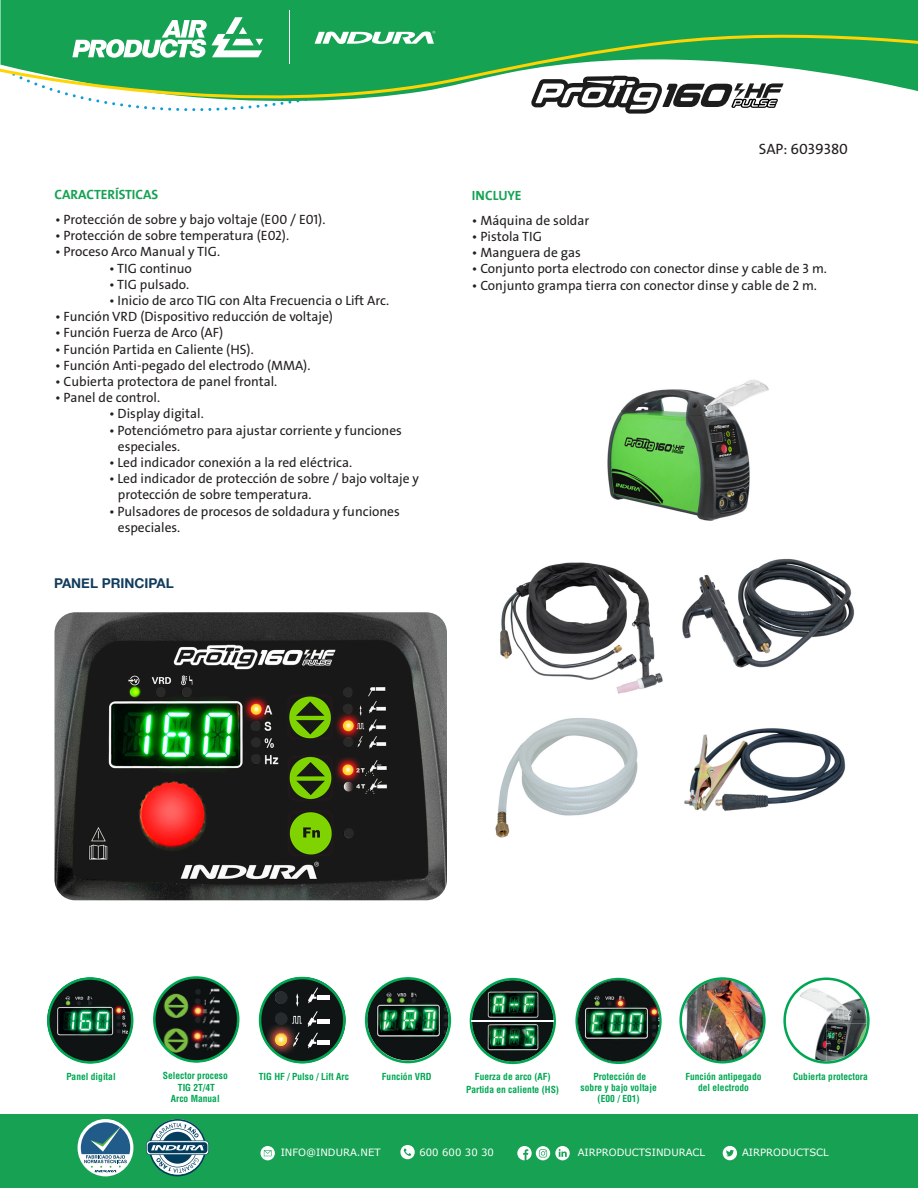
<style>
.page{position:relative;width:918px;height:1188px;background:#fff}
.page>*{position:absolute;margin:0;border:0;box-sizing:border-box;transform-origin:0 0}
.t1{font:15px "The Sans LF";color:#231f20}
.t2{font:13.5px/16.2px "The Sans LF";color:#231f20}
.t3{font:700 13.5px "The Sans B7";letter-spacing:-.005em;color:#15a253}
.t4{font:700 13.5px "Helvetica Neue";color:#123c5d}
.t5{font:10.05px "Verdana";color:#fff}
.t6{font:700 condensed 9.45px/11.4px "Helvetica";color:#00a753;text-align:center}
</style>
<div class="page">
<div style="left:0;top:0;width:918px;height:31px;background:#15a253"></div>
<svg style="left:0;top:31px;width:918px;height:61px"></svg>
<hr style="left:289px;top:10px;width:1px;height:53px;background:#fff">
<div style="left:0;top:1114px;width:918px;height:74px;background:#17a253"></div>
<svg style="left:261px;top:1146px;width:14px;height:14px"></svg>
<svg style="left:78px;top:1119px;width:55px;height:57px"></svg>
<svg style="left:81px;top:1122px;width:49px;height:50px;background:#6d9aaa"></svg>
<svg style="left:146px;top:1119px;width:63px;height:57px"></svg>
<svg style="left:723px;top:1146px;width:14px;height:14px"></svg>
<svg style="left:517px;top:1146px;width:53px;height:14px"></svg>
<svg style="left:400px;top:1145px;width:15px;height:15px"></svg>
<img style="left:55px;top:612px;width:392px;height:288px">
<svg style="left:365px;top:977px;width:86px;height:86px"></svg>
<svg style="left:47px;top:977px;width:86px;height:87px"></svg>
<svg style="left:575px;top:978px;width:87px;height:86px"></svg>
<img style="left:578px;top:980px;width:81px;height:82px">
<img style="left:679px;top:977px;width:87px;height:87px">
<svg style="left:783px;top:977px;width:87px;height:87px"></svg>
<svg style="left:470px;top:978px;width:86px;height:86px"></svg>
<img style="left:487px;top:992px;width:52px;height:26px">
<img style="left:487px;top:1025px;width:51px;height:26px">
<hr style="left:472px;top:1020px;width:82px;height:1px;background:#fff">
<svg style="left:153px;top:976px;width:86px;height:87px"></svg>
<svg style="left:259px;top:977px;width:87px;height:87px"></svg>
<svg style="left:11px;top:17px;width:773px;height:97px"></svg>
<img style="left:500px;top:562px;width:163px;height:132px">
<img style="left:495px;top:718px;width:143px;height:120px">
<img style="left:682px;top:558px;width:173px;height:110px">
<img style="left:684px;top:728px;width:162px;height:83px">
<img style="left:607px;top:379px;width:162px;height:142px">
<p class="t3" style="left:55px;top:187px;width:105px">CARACTERÍSTICAS</p>
<p class="t2" style="left:55px;top:211px;width:272px">• Protección de sobre y bajo voltaje (E00 / E01).</p>
<p class="t2" style="left:55px;top:228px;width:236px">• Protección de sobre temperatura (E02).</p>
<p class="t2" style="left:55px;top:244px;width:167px">• Proceso Arco Manual y TIG.</p>
<p class="t2" style="left:109px;top:260px;width:84px">• TIG continuo</p>
<p class="t2" style="left:109px;top:276px;width:82px">• TIG pulsado.</p>
<p class="t2" style="left:109px;top:292px;width:282px">• Inicio de arco TIG con Alta Frecuencia o Lift Arc.</p>
<p class="t2" style="left:55px;top:309px;width:280px">• Función VRD (Dispositivo reducción de voltaje)</p>
<p class="t2" style="left:55px;top:325px;width:170px">• Función Fuerza de Arco (AF)</p>
<p class="t2" style="left:55px;top:341px;width:200px">• Función Partida en Caliente (HS).</p>
<p class="t2" style="left:55px;top:357px;width:257px">• Función Anti-pegado del electrodo (MMA).</p>
<p class="t2" style="left:55px;top:373px;width:224px">• Cubierta protectora de panel frontal.</p>
<p class="t2" style="left:55px;top:390px;width:107px">• Panel de control.</p>
<p class="t2" style="left:109px;top:406px;width:96px">• Display digital.</p>
<p class="t2" style="left:118px;top:422px;width:286px;text-indent:-9px">• Potenciómetro para ajustar corriente y funciones especiales.</p>
<p class="t2" style="left:109px;top:454px;width:245px">• Led indicador conexión a la red eléctrica.</p>
<p class="t2" style="left:118px;top:471px;width:303px;text-indent:-9px">• Led indicador de protección de sobre / bajo voltaje y protección de sobre temperatura.</p>
<p class="t2" style="left:118px;top:503px;width:284px;text-indent:-9px">• Pulsadores de procesos de soldadura y funciones especiales.</p>
<p class="t4" style="left:54px;top:573px;width:121px">PANEL PRINCIPAL</p>
<p class="t3" style="left:472px;top:189px;width:51px">INCLUYE</p>
<p class="t1" style="left:759px;top:140px;width:91px">SAP: 6039380</p>
<p class="t2" style="left:472px;top:212px;width:119px">• Máquina de soldar</p>
<p class="t2" style="left:472px;top:228px;width:72px">• Pistola TIG</p>
<p class="t2" style="left:472px;top:245px;width:111px">• Manguera de gas</p>
<p class="t2" style="left:472px;top:261px;width:357px">• Conjunto porta electrodo con conector dinse y cable de 3 m.</p>
<p class="t2" style="left:472px;top:277px;width:347px">• Conjunto grampa tierra con conector dinse y cable de 2 m.</p>
<p class="t6" style="left:163px;top:1070px;width:67px">Selector proceso<br>TIG 2T/4T<br>Arco Manual</p>
<p class="t6" style="left:66px;top:1071px;width:51px">Panel digital</p>
<p class="t6" style="left:259px;top:1071px;width:92px">TIG HF / Pulso / Lift Arc</p>
<p class="t6" style="left:382px;top:1071px;width:51px">Función VRD</p>
<p class="t6" style="left:466px;top:1070px;width:94px;line-height:12.8px">Fuerza de arco (AF)<br>Partida en caliente (HS)</p>
<p class="t6" style="left:581px;top:1071px;width:78px">Protección de sobre y bajo voltaje (E00 / E01)</p>
<p class="t6" style="left:685px;top:1070px;width:78px">Función antipegado</p>
<p class="t6" style="left:793px;top:1071px;width:76px">Cubierta protectora</p>
<p class="t6" style="left:698px;top:1082px;width:52px">del electrodo</p>
<p class="t5" style="left:281px;top:1146px;width:101px">INFO@INDURA.NET</p>
<p class="t5" style="left:420px;top:1145px;width:76px">600 600 30 30</p>
<p class="t5" style="left:578px;top:1146px;width:129px">AIRPRODUCTSINDURACL</p>
<p class="t5" style="left:742px;top:1146px;width:88px">AIRPRODUCTSCL</p>
</div>
